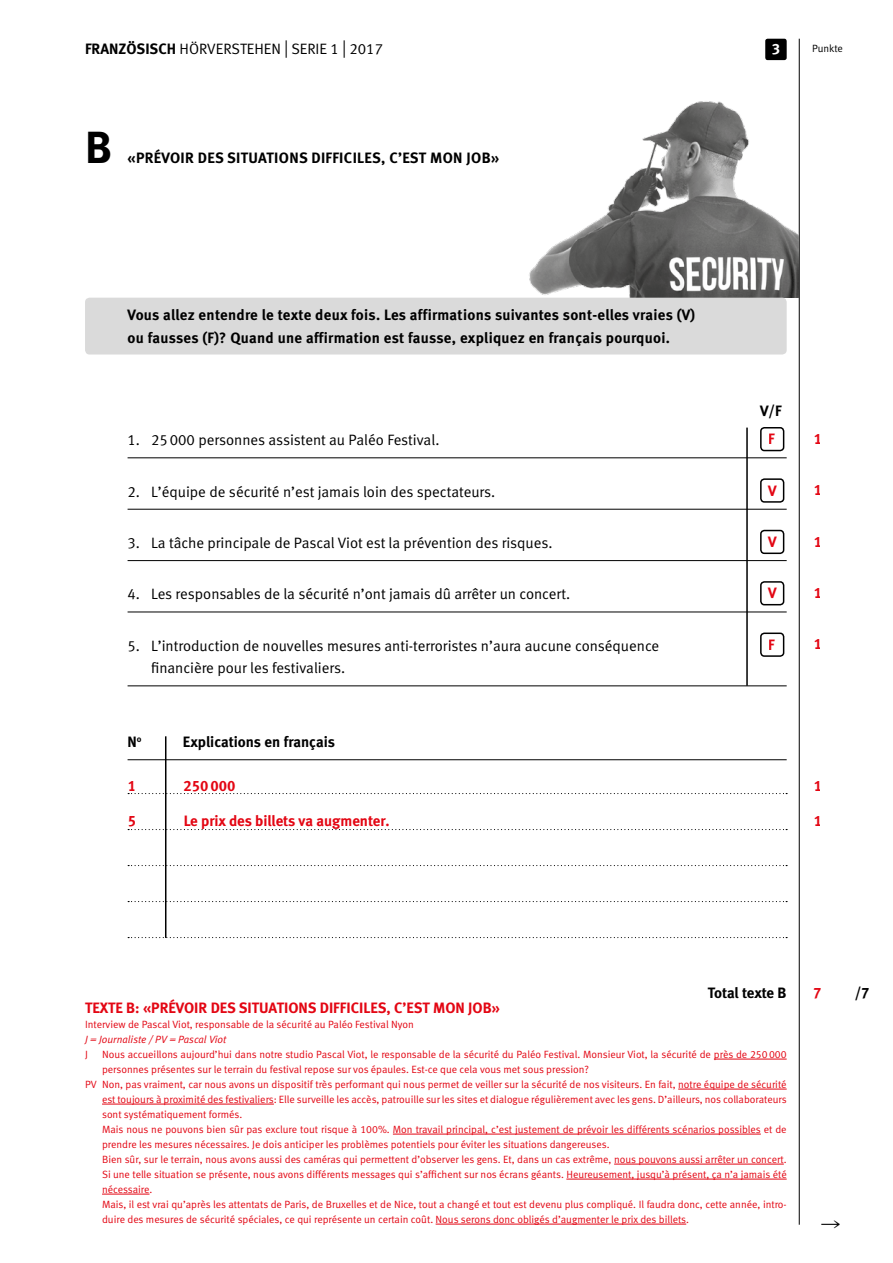
<style>
.page{position:relative;width:893px;height:1263px;background:#fff}
.page>*{position:absolute;margin:0;border:0;box-sizing:border-box;transform-origin:0 0}
.Titel_01_ohne_Linie{font:45px "Meta Bold LF";color:#000}
.t1{font:19.5px "European Pi Four";color:#000}
.Linien{font:15px/22.5px "Meta Normal LF";color:#000}
.Titel_01_ohne_Linie-2{font:15px/22.5px "Meta Bold LF";letter-spacing:.02em;color:#000}
.t2{font:15px "Meta Bold LF";color:#e30613}
.Linien-2{font:15px "Meta Bold LF";color:#000}
.Text_mit_Linie_unten{font:15px "Meta Bold LF";letter-spacing:-.01em;color:#000}
.t3{font:15px "Meta Bold LF";color:#fff}
.t4{font:10.5px "Meta Normal LF";color:#e30613}
.t5{font:italic 10.5px "Meta Normal LF";color:#e30613}
.t6{font:10.5px "Meta Normal LF";letter-spacing:-.005em;color:#000}
.s1{font-family:"Meta Bold LF"}
.s2{font-size:18px}
</style>
<div class="page">
<div style="left:765px;top:39px;width:22px;height:21px;background:#000;border-radius:2px"></div>
<hr style="left:799px;top:39px;width:1px;height:1186px;background:#000">
<img style="left:523px;top:99px;width:276px;height:199px">
<div style="left:85px;top:298px;width:702px;height:56px;background:#dadada;border-radius:4px"></div>
<hr style="left:128px;top:458px;width:659px;height:1px;background:#000">
<hr style="left:128px;top:509px;width:659px;height:1px;background:#000">
<hr style="left:128px;top:560px;width:659px;height:1px;background:#000">
<hr style="left:128px;top:612px;width:659px;height:1px;background:#000">
<hr style="left:128px;top:686px;width:659px;height:1px;background:#000">
<hr style="left:128px;top:759px;width:659px;height:1px;background:#000">
<div style="left:760px;top:427px;width:24px;height:24px;border:2px solid #000;border-radius:4px"></div>
<div style="left:760px;top:478px;width:24px;height:25px;border:2px solid #000;border-radius:4px"></div>
<div style="left:760px;top:530px;width:24px;height:24px;border:2px solid #000;border-radius:4px"></div>
<div style="left:760px;top:581px;width:24px;height:24px;border:2px solid #000;border-radius:4px"></div>
<div style="left:760px;top:632px;width:24px;height:25px;border:2px solid #000;border-radius:4px"></div>
<svg style="left:128px;top:793px;width:659px;height:1px"></svg>
<svg style="left:128px;top:829px;width:659px;height:1px"></svg>
<svg style="left:128px;top:865px;width:659px;height:1px"></svg>
<svg style="left:128px;top:901px;width:659px;height:1px"></svg>
<svg style="left:128px;top:937px;width:659px;height:1px"></svg>
<hr style="left:746px;top:428px;width:2px;height:258px;background:#000">
<hr style="left:165px;top:736px;width:1px;height:202px;background:#000">
<hr style="left:714px;top:1059px;width:73px;height:1px;background:#e30613">
<hr style="left:678px;top:1089px;width:109px;height:1px;background:#e30613">
<hr style="left:102px;top:1104px;width:172px;height:1px;background:#e30613">
<hr style="left:393px;top:1134px;width:368px;height:1px;background:#e30613">
<hr style="left:614px;top:1164px;width:170px;height:1px;background:#e30613">
<hr style="left:566px;top:1179px;width:221px;height:1px;background:#e30613">
<hr style="left:102px;top:1194px;width:47px;height:1px;background:#e30613">
<hr style="left:436px;top:1224px;width:250px;height:1px;background:#e30613">
<p class="Linien" style="left:85px;top:38px;width:300px"><span class="s1">FRANZÖSISCH</span> HÖRVERSTEHEN <span class="s2">|</span> SERIE 1 <span class="s2">|</span> 2017</p>
<p class="Titel_01_ohne_Linie" style="left:85px;top:120px;width:28px">B</p>
<p class="Titel_01_ohne_Linie-2" style="left:128px;top:146px;width:373px">«PRÉVOIR DES SITUATIONS DIFFICILES, C’EST MON JOB»</p>
<p class="Titel_01_ohne_Linie-2" style="left:128px;top:303px;width:569px">Vous allez entendre le texte deux fois. Les affirmations suivantes sont-elles vraies (V) ou fausses (F)? Quand une affirmation est fausse, expliquez en français pourquoi.</p>
<p class="Linien" style="left:128px;top:429px;width:313px">1. 25000 personnes assistent au Paléo Festival.</p>
<p class="Linien" style="left:128px;top:480px;width:369px">2. L’équipe de sécurité n’est jamais loin des spectateurs.</p>
<p class="Linien" style="left:128px;top:531px;width:426px">3. La tâche principale de Pascal Viot est la prévention des risques.</p>
<p class="Linien" style="left:128px;top:583px;width:444px">4. Les responsables de la sécurité n’ont jamais dû arrêter un concert.</p>
<p class="Linien" style="left:151px;top:634px;width:510px;text-indent:-23px">5. L’introduction de nouvelles mesures anti-terroristes n’aura aucune conséquence financière pour les festivaliers.</p>
<p class="Linien-2" style="left:128px;top:733px;width:16px">N<sup>o</sup></p>
<p class="Linien-2" style="left:183px;top:733px;width:153px">Explications en français</p>
<h3 class="t2" style="left:128px;top:776px;width:10px">1</h3>
<h3 class="t2" style="left:128px;top:812px;width:10px">5</h3>
<h3 class="t2" style="left:183px;top:776px;width:54px">250000</h3>
<h3 class="t2" style="left:183px;top:812px;width:208px">Le prix des billets va augmenter.</h3>
<h3 class="t3" style="left:772px;top:40px;width:10px">3</h3>
<p class="t6" style="left:812px;top:43px;width:32px">Punkte</p>
<p class="Titel_01_ohne_Linie-2" style="left:760px;top:400px;width:23px">V/F</p>
<h3 class="t2" style="left:769px;top:430px;width:8px">F</h3>
<h3 class="t2" style="left:813px;top:430px;width:10px">1</h3>
<h3 class="t2" style="left:768px;top:481px;width:10px">V</h3>
<h3 class="t2" style="left:813px;top:481px;width:10px">1</h3>
<h3 class="t2" style="left:768px;top:532px;width:10px">V</h3>
<h3 class="t2" style="left:813px;top:533px;width:10px">1</h3>
<h3 class="t2" style="left:768px;top:584px;width:10px">V</h3>
<h3 class="t2" style="left:813px;top:584px;width:10px">1</h3>
<h3 class="t2" style="left:769px;top:636px;width:8px">F</h3>
<h3 class="t2" style="left:813px;top:635px;width:10px">1</h3>
<h3 class="t2" style="left:813px;top:777px;width:10px">1</h3>
<h3 class="t2" style="left:813px;top:812px;width:10px">1</h3>
<p class="Text_mit_Linie_unten" style="left:708px;top:984px;width:80px">Total texte B</p>
<p class="Text_mit_Linie_unten" style="left:855px;top:984px;width:16px">/7</p>
<h3 class="t2" style="left:813px;top:984px;width:10px">7</h3>
<h3 class="t2" style="left:85px;top:998px;width:416px">TEXTE B: «PRÉVOIR DES SITUATIONS DIFFICILES, C’EST MON JOB»</h3>
<p class="t4" style="left:85px;top:1018px;width:330px">Interview de Pascal Viot, responsable de la sécurité au Paléo Festival Nyon</p>
<p class="t5" style="left:85px;top:1033px;width:143px">J = Journaliste / PV = Pascal Viot</p>
<p class="t4" style="left:85px;top:1048px;width:4px">J</p>
<p class="t4" style="left:102px;top:1048px;width:686px">Nous accueillons aujourd’hui dans notre studio Pascal Viot, le responsable de la sécurité du Paléo Festival. Monsieur Viot, la sécurité de près de 250000</p>
<p class="t4" style="left:102px;top:1063px;width:488px">personnes présentes sur le terrain du festival repose sur vos épaules. Est-ce que cela vous met sous pression?</p>
<p class="t4" style="left:85px;top:1078px;width:703px">PV Non, pas vraiment, car nous avons un dispositif très performant qui nous permet de veiller sur la sécurité de nos visiteurs. En fait, notre équipe de sécurité</p>
<p class="t4" style="left:102px;top:1093px;width:686px">est toujours à proximité des festivaliers: Elle surveille les accès, patrouille sur les sites et dialogue régulièrement avec les gens. D’ailleurs, nos collaborateurs</p>
<p class="t4" style="left:102px;top:1108px;width:142px">sont systématiquement formés.</p>
<p class="t4" style="left:102px;top:1123px;width:686px">Mais nous ne pouvons bien sûr pas exclure tout risque à 100%. Mon travail principal, c’est justement de prévoir les différents scénarios possibles et de</p>
<p class="t4" style="left:102px;top:1138px;width:509px">prendre les mesures nécessaires. Je dois anticiper les problèmes potentiels pour éviter les situations dangereuses.</p>
<p class="t4" style="left:102px;top:1153px;width:686px">Bien sûr, sur le terrain, nous avons aussi des caméras qui permettent d’observer les gens. Et, dans un cas extrême, nous pouvons aussi arrêter un concert.</p>
<p class="t4" style="left:102px;top:1168px;width:686px">Si une telle situation se présente, nous avons différents messages qui s’affichent sur nos écrans géants. Heureusement, jusqu’à présent, ça n’a jamais été</p>
<p class="t4" style="left:102px;top:1183px;width:52px">nécessaire.</p>
<p class="t4" style="left:102px;top:1198px;width:686px">Mais, il est vrai qu’après les attentats de Paris, de Bruxelles et de Nice, tout a changé et tout est devenu plus compliqué. Il faudra donc, cette année, intro-</p>
<p class="t4" style="left:102px;top:1213px;width:589px">duire des mesures de sécurité spéciales, ce qui représente un certain coût. Nous serons donc obligés d’augmenter le prix des billets.</p>
<p class="t1" style="left:821px;top:1213px;width:21px">R</p>
</div>
